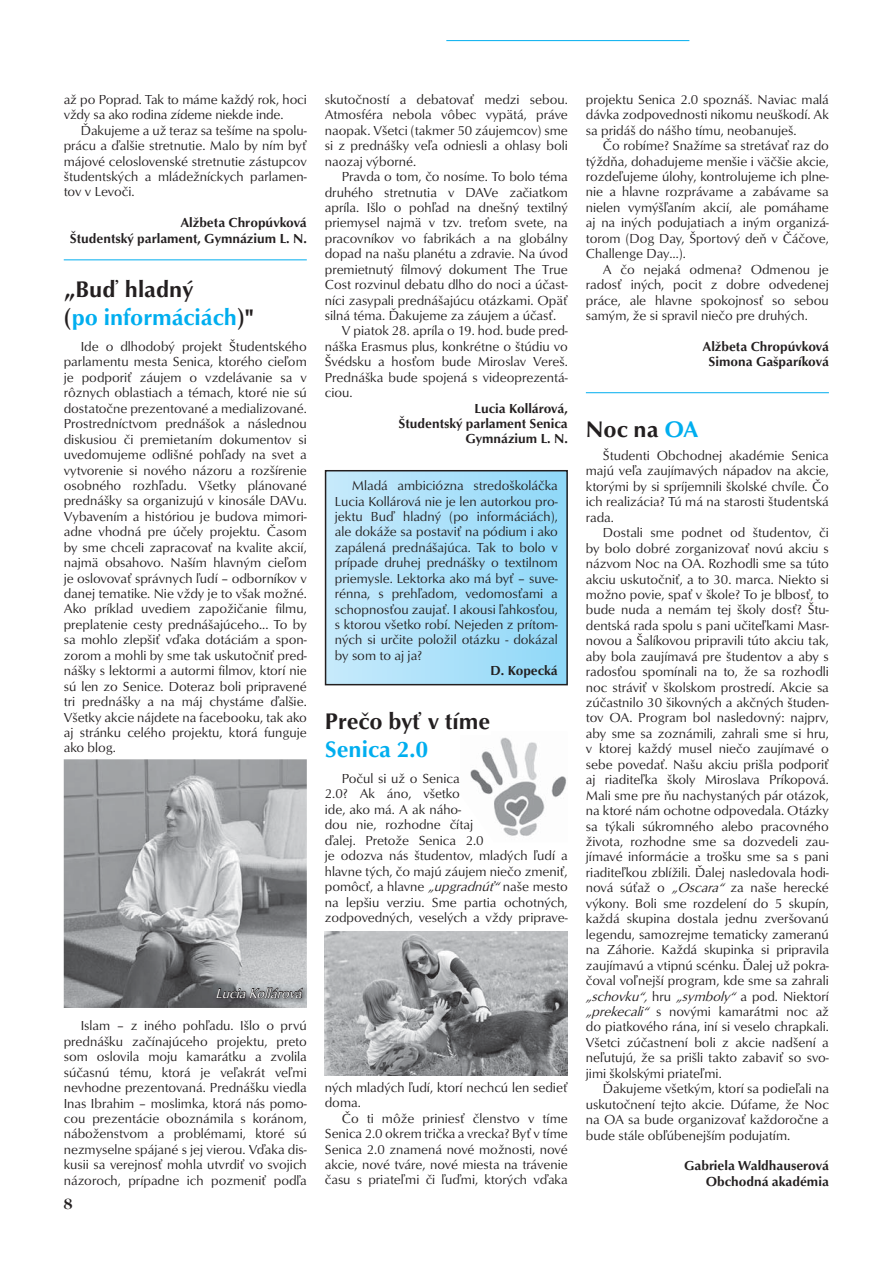
<style>
.page{position:relative;width:893px;height:1263px;background:#fff}
.page>*{position:absolute;margin:0;border:0;box-sizing:border-box;transform-origin:0 0}
.t1{font:500 23.25px/28px "Optus TCE";color:#00aeef}
.t2{font:500 23.25px "Optus TCE";color:#231f20}
.t3{font:14.25px "Tiffany CS Demi";color:#231f20}
.t4{font:13.5px/15.5px "Optus TCE";color:#231f20;text-align:justify}
.t5{font:500 13.5px/15.5px "Optus TCE";color:#231f20;text-align:right}
.t6{font:italic 13.5px "Optus TCE";color:#fff}
.s1{color:#231f20}
.s2{font-style:italic}
.s3{color:#00aeef}
</style>
<div class="page">
<div style="left:326px;top:471px;width:241px;height:214px;background:linear-gradient(to right,#c7eafb,#90d8f8)"></div>
<div style="left:325px;top:470px;width:243px;height:215px;border:2px solid #231f20"></div>
<img style="left:64px;top:759px;width:243px;height:249px">
<img style="left:470px;top:737px;width:97px;height:99px">
<img style="left:325px;top:932px;width:243px;height:143px">
<hr style="left:64px;top:259px;width:243px;height:1px;background:#00aeef">
<hr style="left:446px;top:40px;width:243px;height:1px;background:#00aeef">
<hr style="left:586px;top:392px;width:243px;height:1px;background:#00aeef">
<img style="left:213px;top:984px;width:94px;height:20px">
<svg style="left:215px;top:975px;width:89px;height:30px;background:#898a8d"></svg>
<p class="t4" style="left:64px;top:93px;width:245px">až po Poprad. Tak to máme každý rok, hoci vždy sa ako rodina zídeme niekde inde.</p>
<p class="t4" style="left:64px;top:124px;width:245px;text-indent:17px">Ďakujeme a už teraz sa tešíme na spolu&shy;prácu a ďalšie stretnutie. Malo by ním byť májové celoslovenské stretnutie zástupcov študentských a mládežníckych parlamen&shy;tov v Levoči.</p>
<p class="t5" style="left:70px;top:216px;width:238px">Alžbeta Chropúvková<br>Študentský parlament, Gymnázium L. N.</p>
<h1 class="t1" style="left:64px;top:277px;width:192px"><span class="s1">„Buď hladný<br>(</span>po informáciách<span class="s1">)"</span></h1>
<p class="t4" style="left:64px;top:340px;width:245px;text-indent:17px">Ide o dlhodobý projekt Študentského parlamentu mesta Senica, ktorého cieľom je podporiť záujem o vzdelávanie sa v rôznych oblastiach a témach, ktoré nie sú dostatočne prezentované a medializované.<br>Prostredníctvom prednášok a následnou diskusiou či premietaním dokumentov si uvedomujeme odlišné pohľady na svet a vytvorenie si nového názoru a rozšírenie osobného rozhľadu. Všetky plánované prednášky sa organizujú v kinosále DAVu.<br>Vybavením a históriou je budova mimori&shy;adne vhodná pre účely projektu. Časom by sme chceli zapracovať na kvalite akcií, najmä obsahovo. Naším hlavným cieľom je oslovovať správnych ľudí – odborníkov v danej tematike. Nie vždy je to však možné.<br>Ako príklad uvediem zapožičanie filmu, preplatenie cesty prednášajúceho... To by sa mohlo zlepšiť vďaka dotáciám a spon&shy;zorom a mohli by sme tak uskutočniť pred&shy;nášky s lektormi a autormi filmov, ktorí nie sú len zo Senice. Doteraz boli pripravené tri prednášky a na máj chystáme ďalšie.<br>Všetky akcie nájdete na facebooku, tak ako aj stránku celého projektu, ktorá funguje ako blog.</p>
<p class="t6" style="left:216px;top:988px;width:91px">Lucia Kollárová</p>
<p class="t4" style="left:64px;top:1019px;width:245px;text-indent:17px">Islam – z iného pohľadu. Išlo o prvú prednášku začínajúceho projektu, preto som oslovila moju kamarátku a zvolila súčasnú tému, ktorá je veľakrát veľmi nevhodne prezentovaná. Prednášku viedla Inas Ibrahim – moslimka, ktorá nás pomo&shy;cou prezentácie oboznámila s koránom, náboženstvom a problémami, ktoré sú nezmyselne spájané s jej vierou. Vďaka dis&shy;kusii sa verejnosť mohla utvrdiť vo svojich názoroch, prípadne ich pozmeniť podľa</p>
<p class="t3" style="left:64px;top:1195px;width:10px">8</p>
<p class="t4" style="left:325px;top:93px;width:245px">skutočností a debatovať medzi sebou.<br>Atmosféra nebola vôbec vypätá, práve naopak. Všetci (takmer 50 záujemcov) sme si z prednášky veľa odniesli a ohlasy boli naozaj výborné.</p>
<p class="t4" style="left:342px;top:170px;width:228px">Pravda o tom, čo nosíme. To bolo téma</p>
<p class="t4" style="left:325px;top:185px;width:245px">druhého stretnutia v DAVe začiatkom</p>
<p class="t4" style="left:325px;top:201px;width:245px">apríla. Išlo o pohľad na dnešný textilný</p>
<p class="t4" style="left:325px;top:216px;width:245px">priemysel najmä v tzv. treťom svete, na</p>
<p class="t4" style="left:325px;top:232px;width:245px">pracovníkov vo fabrikách a na globálny</p>
<p class="t4" style="left:325px;top:247px;width:245px">dopad na našu planétu a zdravie. Na úvod</p>
<p class="t4" style="left:325px;top:263px;width:244px">premietnutý filmový dokument The True</p>
<p class="t4" style="left:325px;top:278px;width:245px">Cost rozvinul debatu dlho do noci a účast-</p>
<p class="t4" style="left:325px;top:293px;width:245px">níci zasypali prednášajúcu otázkami. Opäť</p>
<p class="t4" style="left:325px;top:309px;width:233px">silná téma. Ďakujeme za záujem a účasť.</p>
<p class="t4" style="left:342px;top:324px;width:228px">V piatok 28. apríla o 19. hod. bude pred-</p>
<p class="t4" style="left:325px;top:340px;width:244px">náška Erasmus plus, konkrétne o štúdiu vo</p>
<p class="t4" style="left:325px;top:355px;width:245px">Švédsku a hosťom bude Miroslav Vereš.</p>
<p class="t4" style="left:325px;top:371px;width:245px">Prednáška bude spojená s videoprezentá-</p>
<p class="t4" style="left:325px;top:386px;width:29px">ciou.</p>
<p class="t5" style="left:399px;top:401px;width:171px">Lucia Kollárová,<br>Študentský parlament Senica<br>Gymnázium L. N.</p>
<p class="t4" style="left:335px;top:479px;width:225px;text-indent:17px">Mladá ambiciózna stredoškoláčka Lucia Kollárová nie je len autorkou pro&shy;jektu Buď hladný (po informáciách), ale dokáže sa postaviť na pódium i ako zapálená prednášajúca. Tak to bolo v prípade druhej prednášky o textilnom priemysle. Lektorka ako má byť – suve&shy;rénna, s prehľadom, vedomosťami a schopnosťou zaujať. I akousi ľahkosťou, s ktorou všetko robí. Nejeden z prítom&shy;ných si určite položil otázku - dokázal by som to aj ja?</p>
<p class="t5" style="left:490px;top:664px;width:69px">D. Kopecká</p>
<h1 class="t2" style="left:325px;top:712px;width:167px">Prečo byť v tíme</h1>
<h1 class="t1" style="left:325px;top:737px;width:105px">Senica 2.0</h1>
<p class="t4" style="left:325px;top:772px;width:244px;text-align:left;text-indent:17px">Počul si už o Senica<br>2.0? Ak áno, všetko<br>ide, ako má. A ak náho-<br>dou nie, rozhodne čítaj<br>ďalej. Pretože Senica 2.0<br>je odozva nás študentov, mladých ľudí a hlavne tých, čo majú záujem niečo zmeniť, pomôcť, a hlavne <span class="s2">„upgradnúť“</span>naše mesto na lepšiu verziu. Sme partia ochotných, zodpovedných, veselých a vždy priprave-</p>
<p class="t4" style="left:325px;top:1081px;width:244px">ných mladých ľudí, ktorí nechcú len sedieť doma.</p>
<p class="t4" style="left:325px;top:1112px;width:244px;text-indent:17px">Čo ti môže priniesť členstvo v tíme Senica 2.0 okrem trička a vrecka? Byť v tíme Senica 2.0 znamená nové možnosti, nové akcie, nové tváre, nové miesta na trávenie času s priateľmi či ľuďmi, ktorých vďaka</p>
<p class="t4" style="left:586px;top:93px;width:245px">projektu Senica 2.0 spoznáš. Naviac malá dávka zodpovednosti nikomu neuškodí. Ak sa pridáš do nášho tímu, neobanuješ.</p>
<p class="t4" style="left:586px;top:139px;width:245px;text-indent:17px">Čo robíme? Snažíme sa stretávať raz do týždňa, dohadujeme menšie i väčšie akcie, rozdeľujeme úlohy, kontrolujeme ich plne&shy;nie a hlavne rozprávame a zabávame sa nielen vymýšľaním akcií, ale pomáhame aj na iných podujatiach a iným organizá&shy;torom (Dog Day, Športový deň v Čáčove, Challenge Day…).</p>
<p class="t4" style="left:586px;top:263px;width:245px;text-indent:17px">A čo nejaká odmena? Odmenou je radosť iných, pocit z dobre odvedenej práce, ale hlavne spokojnosť so sebou samým, že si spravil niečo pre druhých.</p>
<p class="t5" style="left:702px;top:340px;width:128px;text-align:center">Alžbeta Chropúvková<br>Simona Gašparíková</p>
<h1 class="t2" style="left:586px;top:420px;width:114px">Noc na <span class="s3">OA</span></h1>
<p class="t4" style="left:586px;top:449px;width:245px;text-indent:17px">Študenti Obchodnej akadémie Senica majú veľa zaujímavých nápadov na akcie, ktorými by si spríjemnili školské chvíle. Čo ich realizácia? Tú má na starosti študentská rada.</p>
<p class="t4" style="left:586px;top:526px;width:245px;text-indent:17px">Dostali sme podnet od študentov, či by bolo dobré zorganizovať novú akciu s názvom Noc na OA. Rozhodli sme sa túto akciu uskutočniť, a to 30. marca. Niekto si možno povie, spať v škole? To je blbosť, to bude nuda a nemám tej školy dosť? Štu&shy;dentská rada spolu s pani učiteľkami Masr&shy;novou a Šalíkovou pripravili túto akciu tak, aby bola zaujímavá pre študentov a aby s radosťou spomínali na to, že sa rozhodli noc stráviť v školskom prostredí. Akcie sa zúčastnilo 30 šikovných a akčných študen&shy;tov OA. Program bol nasledovný: najprv, aby sme sa zoznámili, zahrali sme si hru, v ktorej každý musel niečo zaujímavé o sebe povedať. Našu akciu prišla podporiť aj riaditeľka školy Miroslava Príkopová.<br>Mali sme pre ňu nachystaných pár otázok, na ktoré nám ochotne odpovedala. Otázky sa týkali súkromného alebo pracovného života, rozhodne sme sa dozvedeli zau&shy;jímavé informácie a trošku sme sa s pani riaditeľkou zblížili. Ďalej nasledovala hodi&shy;nová súťaž o <span class="s2">„Oscara“</span> za naše herecké výkony. Boli sme rozdelení do 5 skupín, každá skupina dostala jednu zveršovanú legendu, samozrejme tematicky zameranú na Záhorie. Každá skupinka si pripravila zaujímavú a vtipnú scénku. Ďalej už pokra&shy;čoval voľnejší program, kde sme sa zahrali <span class="s2">„schovku“,</span> h r u <span class="s2">„symboly“</span> a p o d . N i e kto r í <span class="s2">„prekecali“</span> s novými kamarátmi noc až do piatkového rána, iní si veselo chrapkali.<br>Všetci zúčastnení boli z akcie nadšení a neľutujú, že sa prišli takto zabaviť so svo&shy;jimi školskými priateľmi.</p>
<p class="t4" style="left:586px;top:1082px;width:245px;text-indent:17px">Ďakujeme všetkým, ktorí sa podieľali na uskutočnení tejto akcie. Dúfame, že Noc na OA sa bude organizovať každoročne a bude stále obľúbenejším podujatím.</p>
<p class="t5" style="left:684px;top:1159px;width:146px">Gabriela Waldhauserová<br>Obchodná akadémia</p>
</div>
